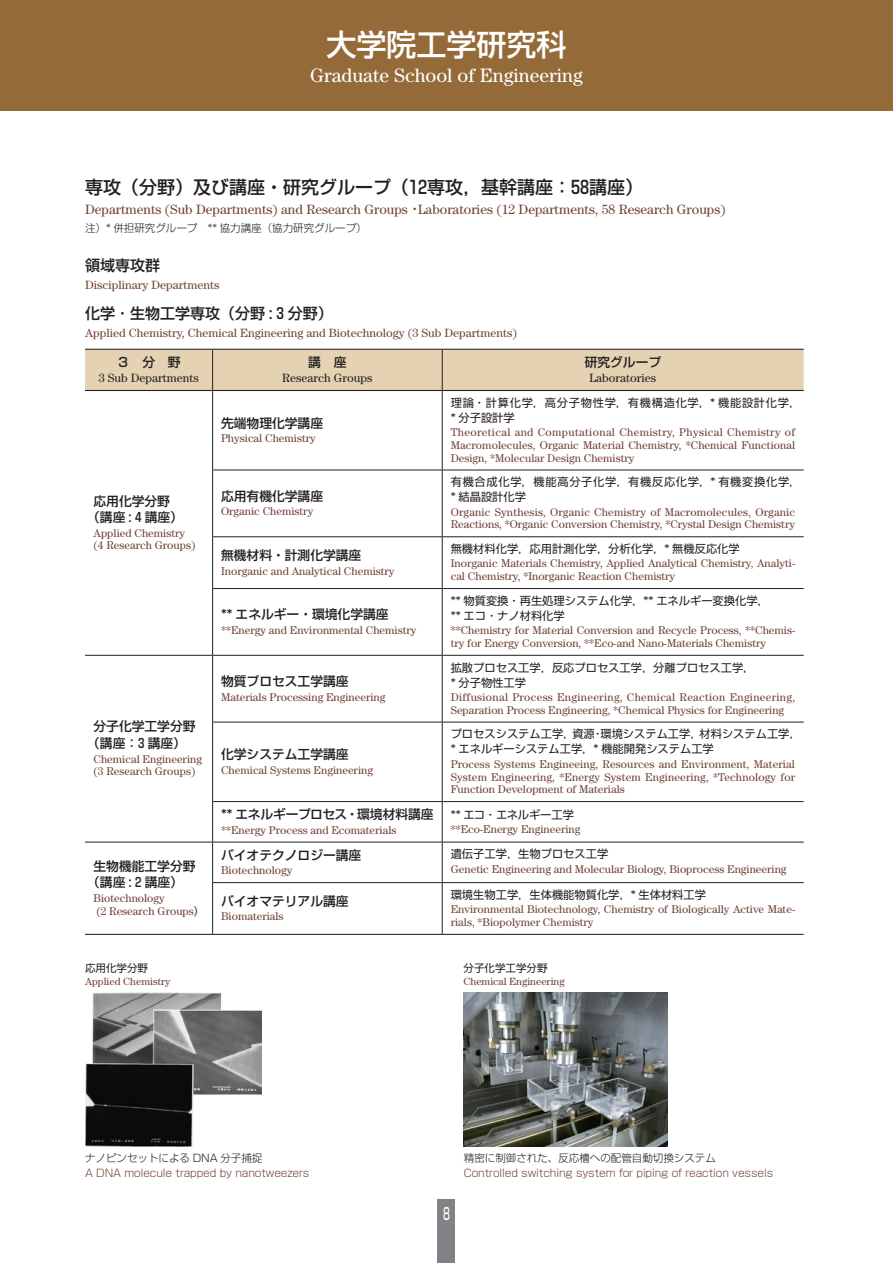
<style>
.page{position:relative;width:893px;height:1263px;background:#fff}
.page>*{position:absolute;margin:0;border:0;box-sizing:border-box;transform-origin:0 0}
.t1{font:500 30px "Shin Go Pro";color:#fff}
.t2{font:19.5px "Century Std";color:#fff}
.t3{font:500 18px "Shin Go Pro";color:#231f20}
.t4{font:500 16.5px "Shin Go Pro";color:#fff;scale:.55 1}
.t5{font:500 15px "Shin Go Pro";color:#231f20}
.t6{font:13.5px "Century Std";color:#724237}
.t7{font:500 12.75px/16.5px "Shin Go Pro";color:#231f20}
.t8{font:12px "Century Std";color:#724237}
.t9{font:12px "Century Std";color:#231f20}
.t10{font:11.25px/12.8px "Century Std";color:#724237}
.t11{font:11.25px/15px "Shin Go Pro";color:#231f20}
.t12{font:11.25px/15px "Shin Go Pro";letter-spacing:.06em;color:#231f20}
.t13{font:300 10.5px "Shin Go Pro";letter-spacing:-.01em;color:#724237}
.t14{font:300 10.5px "Shin Go Pro";color:#231f20}
.t15{font:10.5px "Century Std";color:#724237}
.t16{font:10.5px "Shin Go Pro";color:#231f20}
.s1{font-family:"Shin Go Pro";font-weight:500}
</style>
<div class="page">
<div style="left:0;top:0;width:893px;height:111px;background:#946a38"></div>
<div style="left:438px;top:1199px;width:17px;height:64px;background:#808285"></div>
<div style="left:85px;top:350px;width:719px;height:40px;background:#e4d2b3"></div>
<hr style="left:212px;top:470px;width:230px;height:1px;background:#231f20">
<hr style="left:442px;top:470px;width:362px;height:1px;background:#231f20">
<hr style="left:212px;top:536px;width:230px;height:1px;background:#231f20">
<hr style="left:442px;top:536px;width:362px;height:1px;background:#231f20">
<hr style="left:212px;top:588px;width:230px;height:1px;background:#231f20">
<hr style="left:442px;top:588px;width:362px;height:1px;background:#231f20">
<hr style="left:85px;top:655px;width:128px;height:1px;background:#231f20">
<hr style="left:213px;top:655px;width:229px;height:1px;background:#231f20">
<hr style="left:442px;top:655px;width:362px;height:1px;background:#231f20">
<hr style="left:212px;top:722px;width:230px;height:1px;background:#231f20">
<hr style="left:442px;top:722px;width:362px;height:1px;background:#231f20">
<hr style="left:212px;top:801px;width:230px;height:1px;background:#231f20">
<hr style="left:442px;top:801px;width:362px;height:1px;background:#231f20">
<hr style="left:85px;top:842px;width:128px;height:1px;background:#231f20">
<hr style="left:213px;top:842px;width:229px;height:1px;background:#231f20">
<hr style="left:442px;top:842px;width:362px;height:1px;background:#231f20">
<hr style="left:85px;top:349px;width:128px;height:1px;background:#231f20">
<hr style="left:213px;top:349px;width:229px;height:1px;background:#231f20">
<hr style="left:442px;top:349px;width:362px;height:1px;background:#231f20">
<hr style="left:85px;top:390px;width:127px;height:1px;background:#231f20">
<hr style="left:213px;top:390px;width:229px;height:1px;background:#231f20">
<hr style="left:443px;top:390px;width:361px;height:1px;background:#231f20">
<hr style="left:212px;top:350px;width:1px;height:40px;background:#231f20">
<hr style="left:212px;top:390px;width:1px;height:80px;background:#231f20">
<hr style="left:212px;top:470px;width:1px;height:66px;background:#231f20">
<hr style="left:212px;top:537px;width:1px;height:51px;background:#231f20">
<hr style="left:212px;top:589px;width:1px;height:66px;background:#231f20">
<hr style="left:212px;top:656px;width:1px;height:66px;background:#231f20">
<hr style="left:212px;top:722px;width:1px;height:79px;background:#231f20">
<hr style="left:212px;top:802px;width:1px;height:40px;background:#231f20">
<hr style="left:212px;top:842px;width:1px;height:40px;background:#231f20">
<hr style="left:212px;top:883px;width:1px;height:51px;background:#231f20">
<hr style="left:85px;top:934px;width:128px;height:1px;background:#231f20">
<hr style="left:213px;top:934px;width:229px;height:1px;background:#231f20">
<hr style="left:442px;top:934px;width:362px;height:1px;background:#231f20">
<hr style="left:442px;top:350px;width:1px;height:40px;background:#231f20">
<hr style="left:442px;top:390px;width:1px;height:80px;background:#231f20">
<hr style="left:442px;top:470px;width:1px;height:66px;background:#231f20">
<hr style="left:442px;top:537px;width:1px;height:51px;background:#231f20">
<hr style="left:442px;top:589px;width:1px;height:66px;background:#231f20">
<hr style="left:442px;top:656px;width:1px;height:66px;background:#231f20">
<hr style="left:442px;top:722px;width:1px;height:79px;background:#231f20">
<hr style="left:442px;top:802px;width:1px;height:40px;background:#231f20">
<hr style="left:442px;top:842px;width:1px;height:40px;background:#231f20">
<hr style="left:442px;top:883px;width:1px;height:51px;background:#231f20">
<hr style="left:212px;top:882px;width:230px;height:1px;background:#231f20">
<hr style="left:442px;top:882px;width:362px;height:1px;background:#231f20">
<img style="left:464px;top:993px;width:204px;height:153px">
<img style="left:85px;top:993px;width:176px;height:153px">
<h1 class="t1" style="left:326px;top:20px;width:242px">大学院工学研究科</h1>
<h2 class="t2" style="left:310px;top:63px;width:274px">Graduate School of Engineering</h2>
<h3 class="t3" style="left:85px;top:173px;width:559px">専攻（分野）及び講座・研究グループ（12専攻，基幹講座：58講座）</h3>
<p class="t6" style="left:85px;top:202px;width:642px">Departments (Sub Departments) and Research Groups <span class="s1">･</span>Laboratories (12 Departments, 58 Research Groups)</p>
<p class="t14" style="left:85px;top:219px;width:283px">注）* 併担研究グループ　** 協力講座（協力研究グループ）</p>
<h3 class="t5" style="left:85px;top:253px;width:76px">領域専攻群</h3>
<p class="t8" style="left:85px;top:277px;width:136px">Disciplinary Departments</p>
<h3 class="t5" style="left:85px;top:301px;width:249px">化学･生物工学専攻（分野 : ３分野）</h3>
<p class="t8" style="left:85px;top:326px;width:434px">Applied Chemistry, Chemical Engineering and Biotechnology (3 Sub Departments)</p>
<p class="t7" style="left:117px;top:352px;width:65px">３　分　野</p>
<p class="t9" style="left:99px;top:371px;width:102px">3 Sub Departments</p>
<p class="t7" style="left:87px;top:491px;width:97px;text-align:center">応用化学分野<br>（講座 : ４講座）</p>
<p class="t10" style="left:94px;top:526px;width:103px">Applied Chemistry (4 Research Groups)</p>
<p class="t7" style="left:87px;top:717px;width:110px;text-indent:6px">分子化学工学分野（講座：3 講座）</p>
<p class="t10" style="left:94px;top:752px;width:110px">Chemical Engineering (3 Research Groups)</p>
<p class="t7" style="left:87px;top:856px;width:110px;text-indent:6px">生物機能工学分野（講座 : ２講座）</p>
<p class="t10" style="left:94px;top:892px;width:107px">Biotechnology<br>(2 Research Groups<span class="s1">)</span></p>
<p class="t16" style="left:85px;top:959px;width:64px">応用化学分野</p>
<p class="t15" style="left:85px;top:975px;width:87px">Applied Chemistry</p>
<p class="t7" style="left:308px;top:352px;width:40px">講　座</p>
<p class="t9" style="left:282px;top:371px;width:92px">Research Groups</p>
<p class="t7" style="left:221px;top:413px;width:103px">先端物理化学講座</p>
<p class="t10" style="left:221px;top:432px;width:96px">Physical Chemistry</p>
<p class="t7" style="left:221px;top:486px;width:103px">応用有機化学講座</p>
<p class="t10" style="left:221px;top:505px;width:94px">Organic Chemistry</p>
<p class="t7" style="left:221px;top:545px;width:142px">無機材料・計測化学講座</p>
<p class="t10" style="left:221px;top:564px;width:175px">Inorganic and Analytical Chemistry</p>
<p class="t7" style="left:221px;top:605px;width:169px">** エネルギー・環境化学講座</p>
<p class="t10" style="left:221px;top:623px;width:197px">**Energy and Environmental Chemistry</p>
<p class="t7" style="left:221px;top:671px;width:129px">物質プロセス工学講座</p>
<p class="t10" style="left:221px;top:690px;width:166px">Materials Processing Engineering</p>
<p class="t7" style="left:221px;top:744px;width:129px">化学システム工学講座</p>
<p class="t10" style="left:221px;top:763px;width:153px">Chemical Systems Engineering</p>
<p class="t7" style="left:221px;top:804px;width:214px">** エネルギープロセス・環境材料講座</p>
<p class="t10" style="left:221px;top:823px;width:177px">**Energy Process and Ecomaterials</p>
<p class="t7" style="left:221px;top:845px;width:142px">バイオテクノロジー講座</p>
<p class="t10" style="left:221px;top:864px;width:73px">Biotechnology</p>
<p class="t7" style="left:221px;top:891px;width:129px">バイオマテリアル講座</p>
<p class="t10" style="left:221px;top:910px;width:64px">Biomaterials</p>
<p class="t7" style="left:585px;top:352px;width:78px">研究グループ</p>
<p class="t9" style="left:590px;top:371px;width:68px">Laboratories</p>
<p class="t12" style="left:451px;top:394px;width:351px">理論・計算化学，高分子物性学，有機構造化学，* 機能設計化学，* 分子設計学</p>
<p class="t10" style="left:451px;top:426px;width:346px;text-align:justify">Theoretical and Computational Chemistry, Physical Chemistry of Macromolecules, Organic Material Chemistry, *Chemical Functional Design, *Molecular Design Chemistry</p>
<p class="t12" style="left:451px;top:473px;width:351px">有機合成化学，機能高分子化学，有機反応化学，* 有機変換化学，* 結晶設計化学</p>
<p class="t10" style="left:451px;top:505px;width:346px">Organic Synthesis, Organic Chemistry of Macromolecules, Organic<br>Reactions, *Organic Conversion Chemistry, *Crystal Design Chemistry</p>
<p class="t11" style="left:451px;top:540px;width:291px">無機材料化学，応用計測化学，分析化学，* 無機反応化学</p>
<p class="t10" style="left:451px;top:557px;width:346px">Inorganic Materials Chemistry, Applied Analytical Chemistry, Analyti&shy;cal Chemistry, *Inorganic Reaction Chemistry</p>
<p class="t11" style="left:451px;top:592px;width:320px">** 物質変換・再生処理システム化学，** エネルギー変換化学，** エコ・ナノ材料化学</p>
<p class="t10" style="left:451px;top:624px;width:346px">**Chemistry for Material Conversion and Recycle Process, **Chemis&shy;try for Energy Conversion, **Eco-and Nano-Materials Chemistry</p>
<p class="t11" style="left:451px;top:658px;width:305px">拡散プロセス工学，反応プロセス工学，分離プロセス工学，* 分子物性工学</p>
<p class="t10" style="left:451px;top:691px;width:346px">Diffusional Process Engineering, Chemical Reaction Engineering,<br>Separation Process Engineering, *Chemical Physics for Engineering</p>
<p class="t11" style="left:451px;top:725px;width:352px">プロセスシステム工学，資源・環境システム工学，材料システム工学，* エネルギーシステム工学，* 機能開発システム工学</p>
<p class="t10" style="left:451px;top:757px;width:346px;text-align:justify">Process Systems Engineeing, Resources and Environment, Material System Engineering, *Energy System Engineering, *Technology for Function Development of Materials</p>
<p class="t11" style="left:451px;top:805px;width:125px">** エコ・エネルギー工学</p>
<p class="t10" style="left:451px;top:823px;width:131px">**Eco-Energy Engineering</p>
<p class="t11" style="left:451px;top:845px;width:159px">遺伝子工学，生物プロセス工学</p>
<p class="t10" style="left:451px;top:862px;width:337px">Genetic Engineering and Molecular Biology, Bioprocess Engineering</p>
<p class="t11" style="left:451px;top:886px;width:257px">環境生物工学，生体機能物質化学，* 生体材料工学</p>
<p class="t10" style="left:451px;top:903px;width:346px">Environmental Biotechnology, Chemistry of Biologically Active Mate&shy;rials, *Biopolymer Chemistry</p>
<p class="t16" style="left:463px;top:959px;width:85px">分子化学工学分野</p>
<p class="t15" style="left:463px;top:975px;width:103px">Chemical Engineering</p>
<p class="t14" style="left:85px;top:1149px;width:179px">ナノピンセットによる DNA 分子捕捉</p>
<p class="t13" style="left:85px;top:1164px;width:226px">A DNA molecule trapped by nanotweezers</p>
<h3 class="t4" style="left:443px;top:1200px;width:14px">8</h3>
<p class="t14" style="left:464px;top:1149px;width:253px">精密に制御された、反応槽への配管自動切換システム</p>
<p class="t13" style="left:464px;top:1164px;width:311px">Controlled switching system for piping of reaction vessels</p>
</div>
